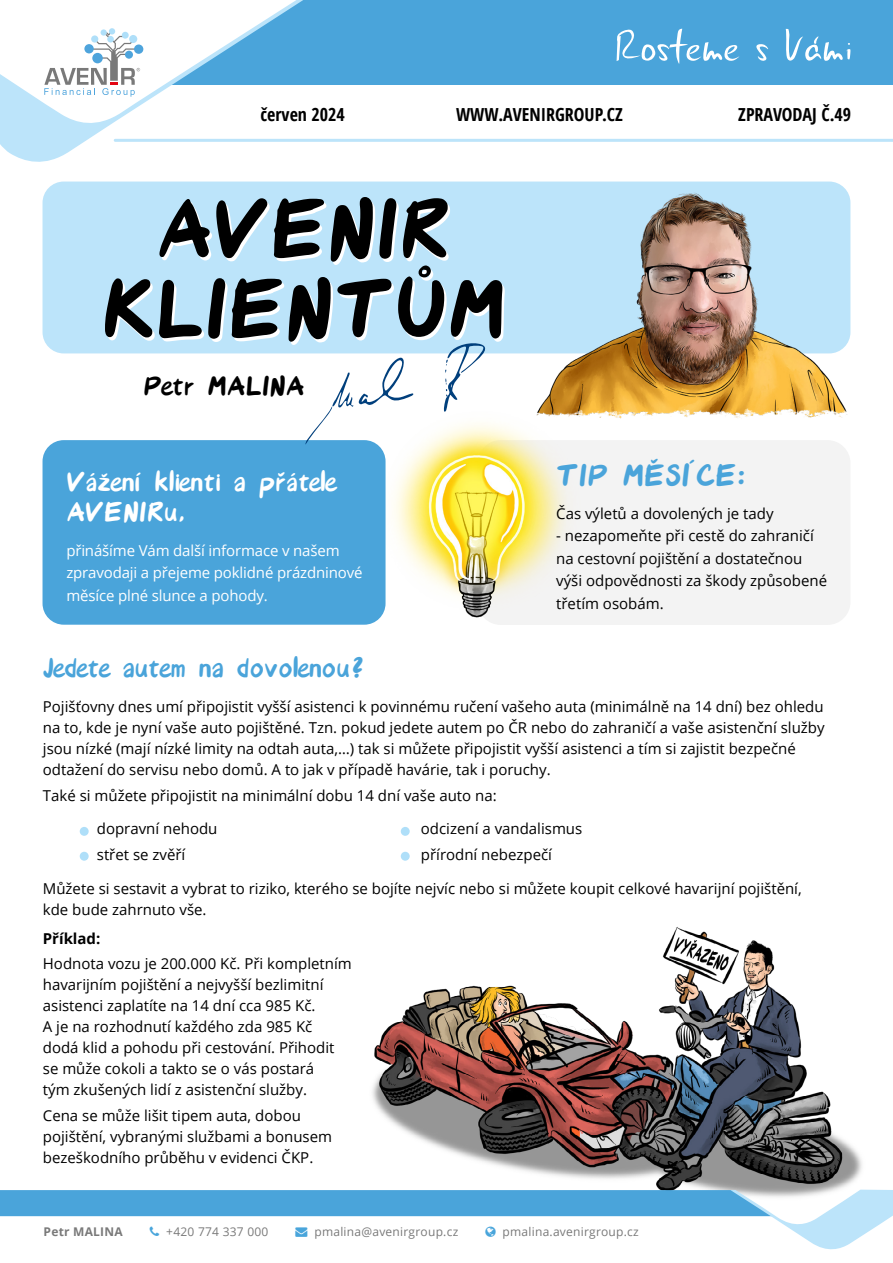
<style>
.page{position:relative;width:893px;height:1263px;background:#fff}
.page>*{position:absolute;margin:0;border:0;box-sizing:border-box;transform-origin:0 0}
.t1{font:108.6px/79.9px "Avenir Font";color:#000;text-align:center}
.t2{font:40.35px "Avenir Font";color:#4aa4da}
.t3{font:36px/30px "Avenir Font";color:#fff}
.t4{font:36px "Avenir Font";color:#4aa4da}
.t5{font:36px "Avenir Font";color:#000}
.t6{font:700 condensed 18px "Open Sans";color:#000}
.t7{font:15px/21px "Open Sans";color:#000}
.t8{font:15px/22.5px "Open Sans";letter-spacing:-.01em;color:#fff}
.t9{font:700 15px "Open Sans";color:#000}
.t10{font:12px "Open Sans";letter-spacing:.02em;color:#797979}
.t11{font:700 12px "Open Sans";letter-spacing:.02em;color:#797979}
.s1{color:#49a5db}
</style>
<div class="page">
<div style="left:478px;top:440px;width:372px;height:185px;background:#f3f3f3;border-radius:23px"></div>
<img style="left:394px;top:423px;width:172px;height:195px">
<div style="left:43px;top:440px;width:343px;height:185px;background:#4aa4da;border-radius:21px"></div>
<div style="left:80px;top:852px;width:9px;height:9px;background:#afdff9;border-radius:50%"></div>
<div style="left:80px;top:827px;width:9px;height:9px;background:#afdff9;border-radius:50%"></div>
<div style="left:401px;top:827px;width:9px;height:9px;background:#afdff9;border-radius:50%"></div>
<div style="left:401px;top:852px;width:9px;height:9px;background:#afdff9;border-radius:50%"></div>
<img style="left:372px;top:927px;width:490px;height:262px">
<div style="left:22px;top:0;width:871px;height:85px;background:#4aa4da"></div>
<svg style="left:0;top:0;width:328px;height:162px"></svg>
<svg style="left:617px;top:29px;width:123px;height:35px"></svg>
<svg style="left:756px;top:44px;width:12px;height:17px"></svg>
<svg style="left:786px;top:29px;width:64px;height:32px"></svg>
<hr style="left:115px;top:139px;width:778px;height:3px;background:#bce4fa">
<div style="left:43px;top:182px;width:807px;height:171px;background:#bce4fa;border-radius:21px"></div>
<svg style="left:0;top:0;width:302px;height:129px"></svg>
<img style="left:530px;top:141px;width:324px;height:321px">
<svg style="left:443px;top:343px;width:50px;height:69px"></svg>
<svg style="left:304px;top:358px;width:111px;height:89px"></svg>
<svg style="left:0;top:1189px;width:893px;height:61px"></svg>
<p class="t6" style="left:261px;top:101px;width:86px">červen 2024</p>
<p class="t6" style="left:456px;top:101px;width:168px">WWW.AVENIRGROUP.CZ</p>
<p class="t6" style="left:738px;top:101px;width:114px">ZPRAVODAJ Č.49</p>
<h1 class="t1" style="left:102px;top:192px;width:405px">AVENIR<br>KLIENTŮM</h1>
<h3 class="t5" style="left:144px;top:371px;width:163px">Petr MALINA</h3>
<h3 class="t3" style="left:66px;top:468px;width:271px">Vážení klienti a přátele<br>AVENIRu,</h3>
<p class="t8" style="left:66px;top:539px;width:298px">přinášíme Vám další informace v našem zpravodaji a přejeme poklidné prázdninové měsíce plné slunce a pohody.</p>
<h3 class="t4" style="left:43px;top:653px;width:324px">Jedete autem na dovolenou?</h3>
<h2 class="t2" style="left:556px;top:459px;width:192px">TIP MĚSÍCE:</h2>
<p class="t7" style="left:556px;top:502px;width:219px">Čas výletů a dovolených je tady</p>
<p class="t7" style="left:556px;top:524px;width:272px;line-height:22.5px">- nezapomeňte při cestě do zahraničí na cestovní pojištění a dostatečnou výši odpovědnosti za škody způsobené třetím osobám.</p>
<p class="t7" style="left:43px;top:696px;width:783px">Pojišťovny dnes umí připojistit vyšší asistenci k povinnému ručení vašeho auta (minimálně na 14 dní) bez ohledu na to, kde je nyní vaše auto pojištěné. Tzn. pokud jedete autem po ČR nebo do zahraničí a vaše asistenční služby jsou nízké (mají nízké limity na odtah auta,…) tak si můžete připojistit vyšší asistenci a tím si zajistit bezpečné odtažení do servisu nebo domů. A to jak v případě havárie, tak i poruchy.</p>
<p class="t7" style="left:43px;top:784px;width:455px">Také si můžete připojistit na minimální dobu 14 dní vaše auto na:</p>
<p class="t7" style="left:97px;top:818px;width:122px">dopravní nehodu</p>
<p class="t7" style="left:421px;top:818px;width:163px">odcizení a vandalismus</p>
<p class="t7" style="left:97px;top:843px;width:90px">střet se zvěří</p>
<p class="t7" style="left:421px;top:843px;width:133px">přírodní nebezpečí</p>
<p class="t7" style="left:43px;top:877px;width:760px">Můžete si sestavit a vybrat to riziko, kterého se bojíte nejvíc nebo si můžete koupit celkové havarijní pojištění, kde bude zahrnuto vše.</p>
<p class="t9" style="left:43px;top:928px;width:59px">Příklad:</p>
<p class="t7" style="left:43px;top:953px;width:310px">Hodnota vozu je 200.000 Kč. Při kompletním havarijním pojištění a nejvyšší bezlimitní asistenci zaplatíte na 14 dní cca 985 Kč.<br>A je na rozhodnutí každého zda 985 Kč dodá klid a pohodu při cestování. Přihodit se může cokoli a takto se o vás postará<br>tým zkušených lidí z asistenční služby.</p>
<p class="t7" style="left:43px;top:1104px;width:291px">Cena se může lišit tipem auta, dobou pojištění, vybranými službami a bonusem bezeškodního průběhu v evidenci ČKP.</p>
<p class="t11" style="left:44px;top:1223px;width:81px">Petr MALINA</p>
<p class="t10" style="left:166px;top:1223px;width:104px">+420 774 337 000</p>
<p class="t10" style="left:296px;top:1223px;width:164px"><span class="s1">→</span> pmalina@avenirgroup.cz</p>
<p class="t10" style="left:503px;top:1223px;width:138px">pmalina.avenirgroup.cz</p>
</div>
